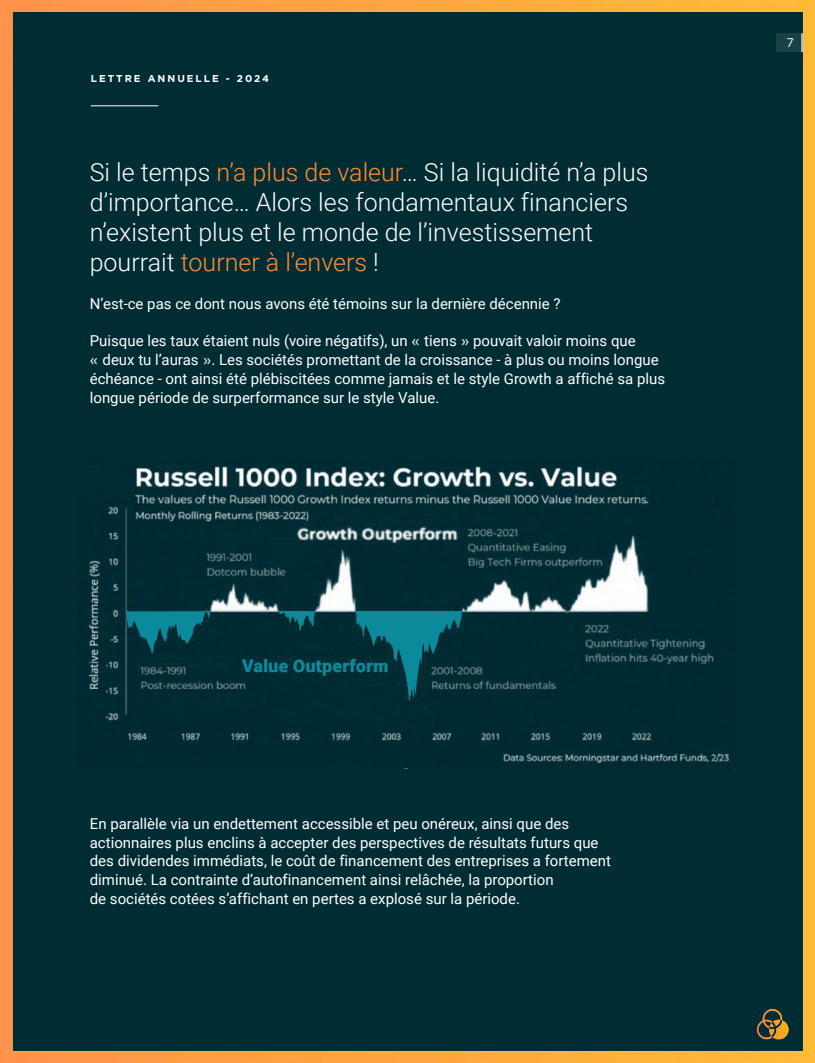
<style>
.page{position:relative;width:815px;height:1063px;background:#fff}
.page>*{position:absolute;margin:0;border:0;box-sizing:border-box;transform-origin:0 0}
.t1{font:300 25px/30px "Roboto";color:#fff}
.t2{font:900 17.5px "Roboto";letter-spacing:.02em;color:#0a8a9b}
.t3{font:15px/18.8px "Roboto";color:#fff}
.t4{font:12.5px "Gotham";color:#fff}
.t5{font:700 10px "Gotham";letter-spacing:.2em;color:#fff}
.s1{color:#ff8d37}
.s2{font-family:"Gotham"}
</style>
<div class="page">
<img style="left:0;top:0;width:815px;height:1063px">
<div style="left:13px;top:12px;width:789px;height:1039px;background:#002c34"></div>
<div style="left:776px;top:33px;width:27px;height:19px;background:#194047"></div>
<img style="left:756px;top:1009px;width:33px;height:31px">
<img style="left:88px;top:466px;width:642px;height:298px">
<svg style="left:126px;top:611px;width:84px;height:42px"></svg>
<svg style="left:279px;top:611px;width:36px;height:19px"></svg>
<svg style="left:356px;top:611px;width:106px;height:90px"></svg>
<hr style="left:91px;top:105px;width:67px;height:1px;background:#fff">
<p class="t5" style="left:91px;top:73px;width:180px">LETTRE ANNUELLE - 2024</p>
<h1 class="t1" style="left:90px;top:157px;width:560px">Si le temps <span class="s1">n’a plus de valeur</span>… Si la liquidité n’a plus d’importance… Alors les fondamentaux financiers n’existent plus et le monde de l’investissement pourrait <span class="s1">tourner à l’envers</span> !</h1>
<p class="t3" style="left:90px;top:294px;width:472px">N’est-ce pas ce dont nous avons été témoins sur la dernière décennie ?</p>
<p class="t3" style="left:90px;top:331px;width:577px">Puisque les taux étaient nuls (voire négatifs), un <span class="s2">«</span> tiens <span class="s2">»</span> pouvait valoir moins que<br><span class="s2">«</span> deux tu l’auras <span class="s2">»</span>. Les sociétés promettant de la croissance - à plus ou moins longue échéance - ont ainsi été plébiscitées comme jamais et le style Growth a affiché sa plus longue période de surperformance sur le style Value.</p>
<p class="t2" style="left:242px;top:654px;width:148px">Value Outperform</p>
<p class="t3" style="left:90px;top:814px;width:523px">En parallèle via un endettement accessible et peu onéreux, ainsi que des actionnaires plus enclins à accepter des perspectives de résultats futurs que des dividendes immédiats, le coût de financement des entreprises a fortement diminué. La contrainte d’autofinancement ainsi relâchée, la proportion<br>de sociétés cotées s’affichant en pertes a explosé sur la période.</p>
<p class="t4" style="left:786px;top:35px;width:9px">7</p>
</div>
